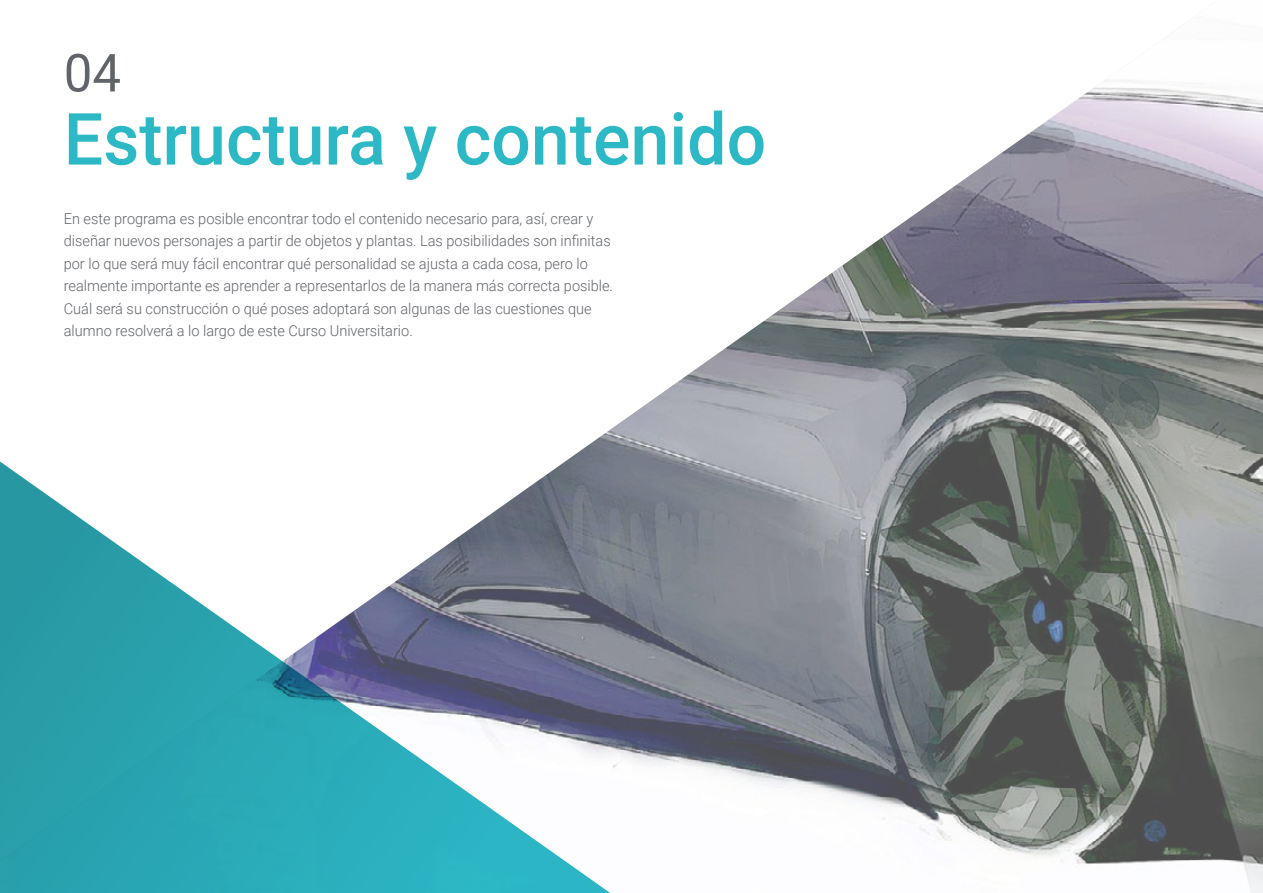
<style>
.page{position:relative;width:1263px;height:893px;background:#fff}
.page>*{position:absolute;margin:0;border:0;box-sizing:border-box;transform-origin:0 0}
.t1{font:500 72px "Roboto";color:#2db8c5}
.t2{font:52.5px "Roboto";color:#61646a}
.t3{font:300 15px/22.5px "Roboto";color:#61646a}
</style>
<div class="page">
<img style="left:587px;top:79px;width:676px;height:814px">
<svg style="left:0;top:446px;width:640px;height:447px"></svg>
<h2 class="t2" style="left:64px;top:36px;width:59px">04</h2>
<h1 class="t1" style="left:64px;top:89px;width:704px">Estructura y contenido</h1>
<p class="t3" style="left:64px;top:207px;width:551px">En este programa es posible encontrar todo el contenido necesario para, así, crear y diseñar nuevos personajes a partir de objetos y plantas. Las posibilidades son infinitas por lo que será muy fácil encontrar qué personalidad se ajusta a cada cosa, pero lo realmente importante es aprender a representarlos de la manera más correcta posible.<br>Cuál será su construcción o qué poses adoptará son algunas de las cuestiones que alumno resolverá a lo largo de este Curso Universitario.</p>
</div>
